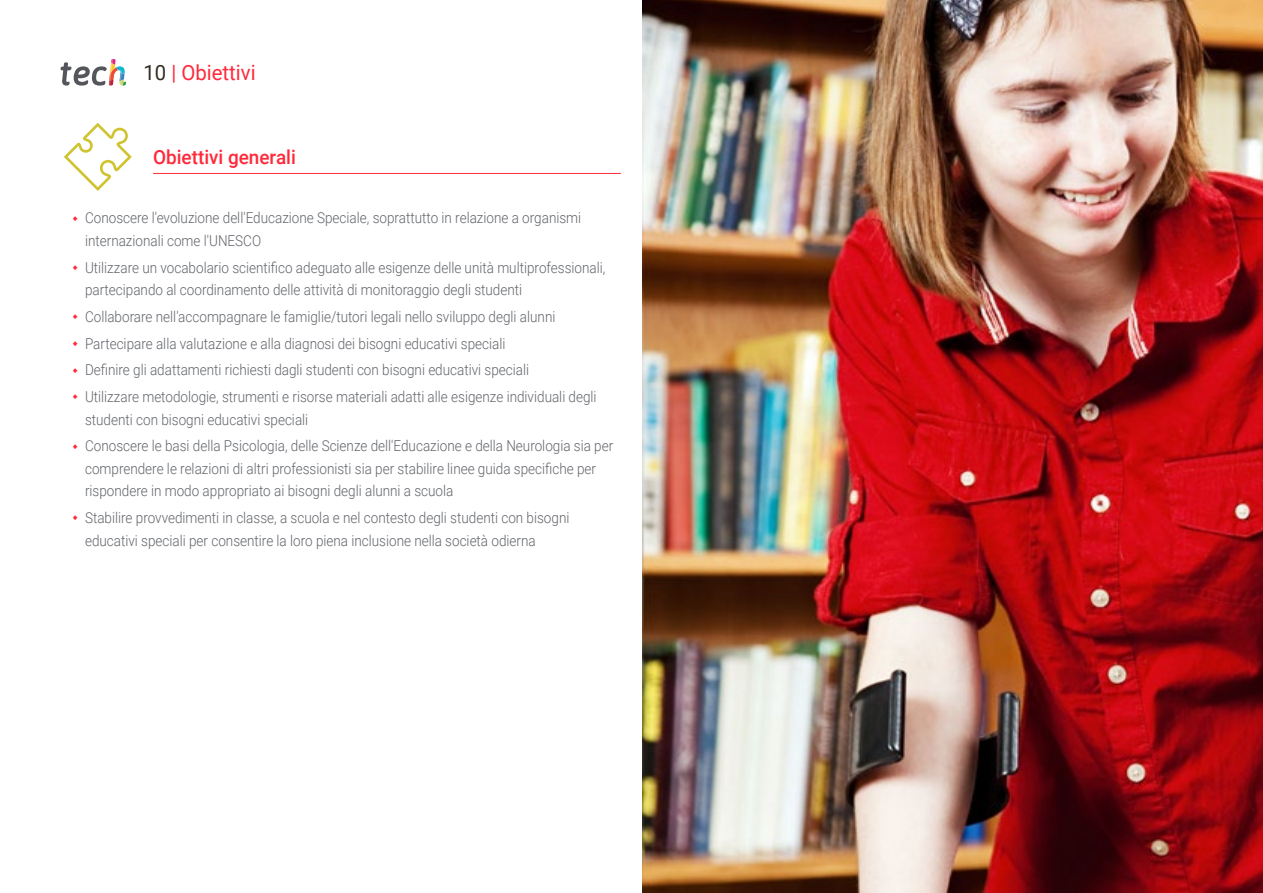
<style>
.page{position:relative;width:1263px;height:893px;background:#fff}
.page>*{position:absolute;margin:0;border:0;box-sizing:border-box;transform-origin:0 0}
.t1{font:21px "Roboto";color:#ff293a}
.t2{font:500 19.5px "Roboto";color:#ff293a}
.t3{font:300 15px/22.5px "Roboto";color:#61646a;scale:.9 1}
.s1{color:#312e20}
</style>
<div class="page">
<hr style="left:153px;top:173px;width:468px;height:1px;background:#ff293a">
<svg style="left:64px;top:123px;width:68px;height:68px"></svg>
<img style="left:642px;top:0;width:621px;height:893px">
<svg style="left:61px;top:59px;width:65px;height:27px"></svg>
<h1 class="t1" style="left:144px;top:57px;width:114px"><span class="s1">10</span> | Obiettivi</h1>
<h2 class="t2" style="left:153px;top:144px;width:144px">Obiettivi generali</h2>
<p class="t3" style="left:85px;top:206px;width:553px">Conoscere l'evoluzione dell'Educazione Speciale, soprattutto in relazione a organismi internazionali come l'UNESCO</p>
<p class="t3" style="left:85px;top:255px;width:580px">Utilizzare un vocabolario scientifico adeguato alle esigenze delle unità multiprofessionali, partecipando al coordinamento delle attività di monitoraggio degli studenti</p>
<p class="t3" style="left:85px;top:303px;width:570px;line-height:26.7px">Collaborare nell'accompagnare le famiglie/tutori legali nello sviluppo degli alunni Partecipare alla valutazione e alla diagnosi dei bisogni educativi speciali<br>Definire gli adattamenti richiesti dagli studenti con bisogni educativi speciali<br>Utilizzare metodologie, strumenti e risorse materiali adatti alle esigenze individuali degli</p>
<p class="t3" style="left:85px;top:405px;width:588px;line-height:26.7px">studenti con bisogni educativi speciali<br>Conoscere le basi della Psicologia, delle Scienze dell'Educazione e della Neurologia sia per</p>
<p class="t3" style="left:85px;top:457px;width:569px">comprendere le relazioni di altri professionisti sia per stabilire linee guida specifiche per rispondere in modo appropriato ai bisogni degli alunni a scuola</p>
<p class="t3" style="left:85px;top:506px;width:540px">Stabilire provvedimenti in classe, a scuola e nel contesto degli studenti con bisogni educativi speciali per consentire la loro piena inclusione nella società odierna</p>
</div>
